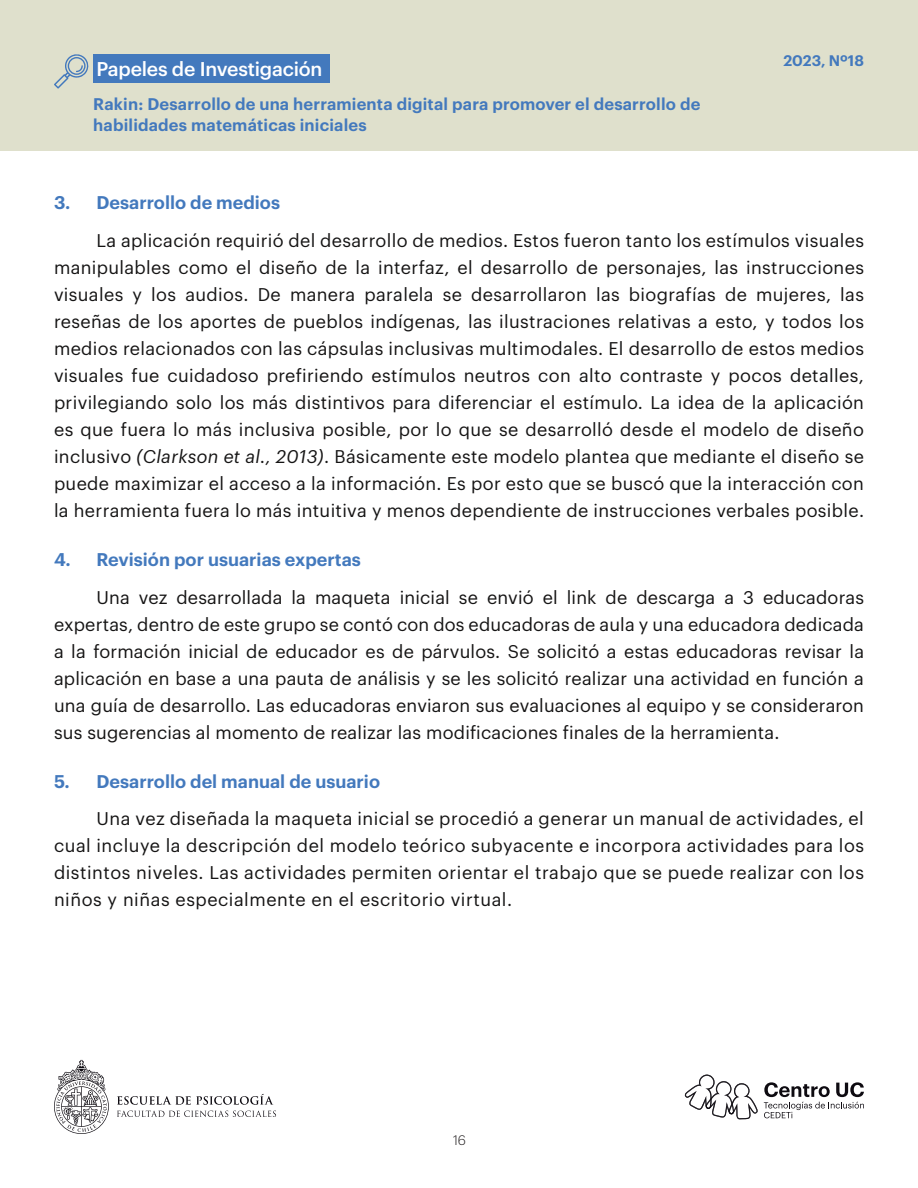
<style>
.page{position:relative;width:918px;height:1188px;background:#fff}
.page>*{position:absolute;margin:0;border:0;box-sizing:border-box;transform-origin:0 0}
.t1{font:500 19.5px "Graphik";letter-spacing:-.01em;color:#fff}
.txt{font:18px/27px "Graphik";letter-spacing:.02em;color:#151414;text-align:justify}
.t2{font:600 18px "Graphik";color:#4379bd}
.t3{font:600 16.5px/21px "Graphik";letter-spacing:.01em;color:#4379bd}
.t4{font:600 15px "Graphik";color:#4379bd}
.t5{font:300 13.5px "Graphik";color:#231f20}
.s1{font-style:italic}
</style>
<div class="page">
<svg style="left:54px;top:1060px;width:55px;height:74px"></svg>
<svg style="left:117px;top:1094px;width:156px;height:11px"></svg>
<svg style="left:117px;top:1111px;width:159px;height:6px"></svg>
<svg style="left:764px;top:1082px;width:100px;height:36px"></svg>
<svg style="left:685px;top:1075px;width:73px;height:44px"></svg>
<div style="left:0;top:0;width:918px;height:150px;background:#dfe0cc"></div>
<div style="left:93px;top:54px;width:237px;height:29px;background:#4379bd"></div>
<svg style="left:54px;top:54px;width:35px;height:35px"></svg>
<p class="t4" style="left:811px;top:49px;width:10px">2</p>
<p class="t4" style="left:840px;top:49px;width:25px">° 6</p>
<p class="t1" style="left:96px;top:54px;width:228px">Papeles de Investigación</p>
<p class="t4" style="left:783px;top:49px;width:82px">2023, Nº18</p>
<p class="t3" style="left:93px;top:92px;width:609px">Rakin: Desarrollo de una herramienta digital para promover el desarrollo de habilidades matemáticas iniciales</p>
<p class="t2" style="left:54px;top:189px;width:228px">3. Desarrollo de medios</p>
<p class="txt" style="left:54px;top:225px;width:812px;text-indent:43px">La aplicación requirió del desarrollo de medios. Estos fueron tanto los estímulos visuales manipulables como el diseño de la interfaz, el desarrollo de personajes, las instrucciones visuales y los audios. De manera paralela se desarrollaron las biografías de mujeres, las reseñas de los aportes de pueblos indígenas, las ilustraciones relativas a esto, y todos los medios relacionados con las cápsulas inclusivas multimodales. El desarrollo de estos medios visuales fue cuidadoso prefiriendo estímulos neutros con alto contraste y pocos detalles, privilegiando solo los más distintivos para diferenciar el estímulo. La idea de la aplicación es que fuera lo más inclusiva posible, por lo que se desarrolló desde el modelo de diseño inclusivo <span class="s1">(Clarkson et al., 2013)</span>. Básicamente este modelo plantea que mediante el diseño se puede maximizar el acceso a la información. Es por esto que se buscó que la interacción con la herramienta fuera lo más intuitiva y menos dependiente de instrucciones verbales posible.</p>
<p class="t2" style="left:54px;top:546px;width:308px">4. Revisión por usuarias expertas</p>
<p class="txt" style="left:54px;top:582px;width:812px;text-indent:43px">Una vez desarrollada la maqueta inicial se envió el link de descarga a 3 educadoras expertas, dentro de este grupo se contó con dos educadoras de aula y una educadora dedicada a la formación inicial de educador es de párvulos. Se solicitó a estas educadoras revisar la aplicación en base a una pauta de análisis y se les solicitó realizar una actividad en función a una guía de desarrollo. Las educadoras enviaron sus evaluaciones al equipo y se consideraron sus sugerencias al momento de realizar las modificaciones finales de la herramienta.</p>
<p class="t2" style="left:54px;top:768px;width:328px">5. Desarrollo del manual de usuario</p>
<p class="txt" style="left:54px;top:804px;width:812px;text-indent:43px">Una vez diseñada la maqueta inicial se procedió a generar un manual de actividades, el cual incluye la descripción del modelo teórico subyacente e incorpora actividades para los distintos niveles. Las actividades permiten orientar el trabajo que se puede realizar con los niños y niñas especialmente en el escritorio virtual.</p>
<p class="t5" style="left:453px;top:1131px;width:15px">16</p>
</div>
